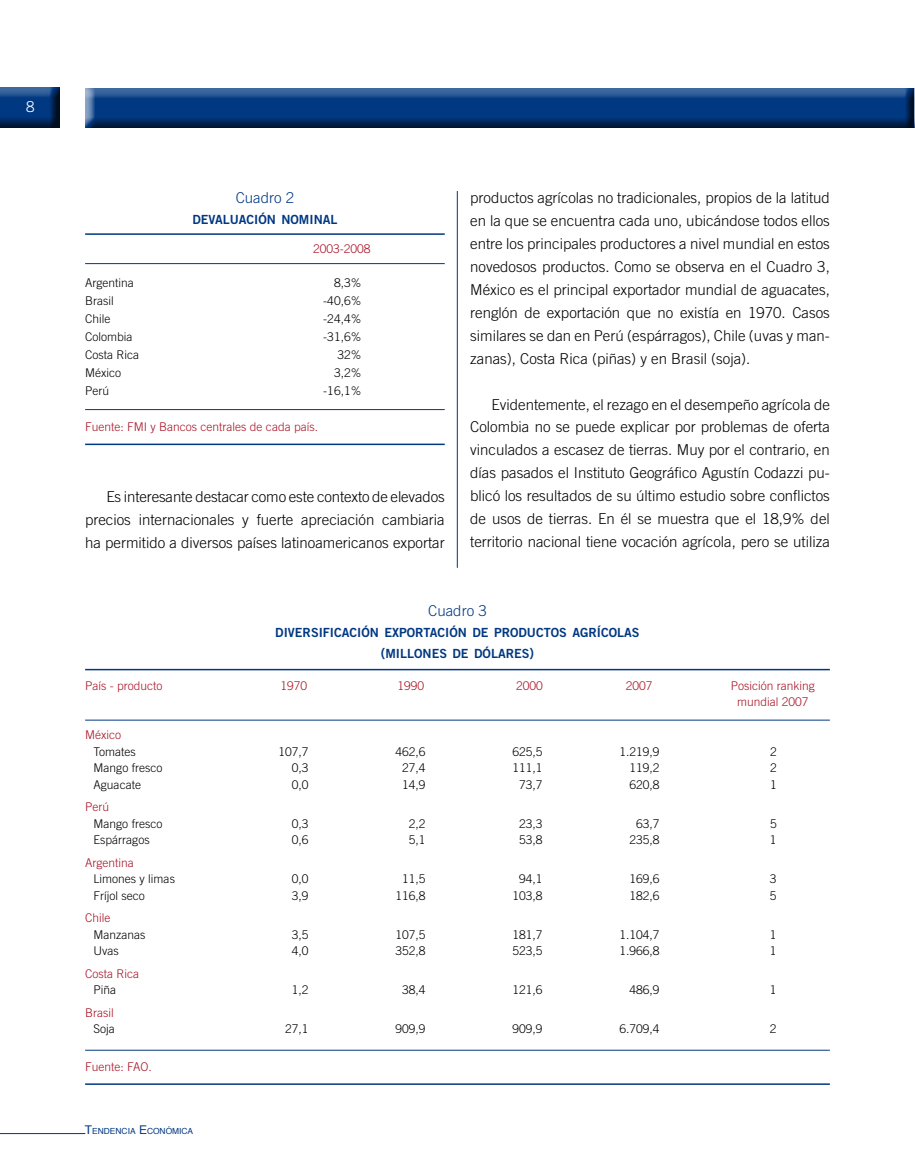
<style>
.page{position:relative;width:915px;height:1170px;background:#fff}
.page>*{position:absolute;margin:0;border:0;box-sizing:border-box;transform-origin:0 0}
.t1{font:300 15px/23px "Trade Gothic";color:#000;text-align:justify}
.t2{font:300 15px "Trade Gothic";color:#003882}
.t3{font:300 15px "Trade Gothic";color:#fff}
.t4{font:12.6px/21px "Trade Gothic Bold Two";color:#003882;text-align:center}
.t5{font:300 12px "Trade Gothic";color:#000}
.t6{font:300 12px/16.5px "Trade Gothic";color:#a91225;text-align:center}
.t7{font:8.4px "Helvetica";color:#003882}
.s1{font-size:13.8px}
.s2{font-size:12px}
</style>
<div class="page">
<hr style="left:0;top:1133px;width:85px;height:1px;background:#003882">
<div style="left:0;top:87px;width:62px;height:43px;background:#000;opacity:.75"></div>
<div style="left:85px;top:87px;width:829px;height:43px;background:#000;opacity:.75"></div>
<hr style="left:914px;top:87px;width:1px;height:43px;background:#000;opacity:.75">
<hr style="left:457px;top:191px;width:1px;height:376px;background:#003882">
<hr style="left:85px;top:233px;width:359px;height:2px;background:#003882">
<hr style="left:85px;top:263px;width:359px;height:1px;background:#003882">
<hr style="left:85px;top:409px;width:359px;height:1px;background:#003882">
<hr style="left:85px;top:443px;width:359px;height:2px;background:#003882">
<hr style="left:85px;top:668px;width:744px;height:2px;background:#003882">
<hr style="left:85px;top:719px;width:744px;height:1px;background:#003882">
<hr style="left:85px;top:1049px;width:744px;height:1px;background:#003882">
<hr style="left:85px;top:1083px;width:744px;height:1px;background:#003882">
<p class="t3" style="left:26px;top:98px;width:10px">8</p>
<p class="t2" style="left:236px;top:188px;width:60px">Cuadro 2</p>
<p class="t4" style="left:192px;top:209px;width:147px">DEVALUACIÓN NOMINAL</p>
<p class="t6" style="left:313px;top:240px;width:59px">2003-2008</p>
<p class="t5" style="left:85px;top:276px;width:50px">Argentina</p>
<p class="t5" style="left:334px;top:276px;width:29px">8,3%</p>
<p class="t5" style="left:85px;top:294px;width:30px">Brasil</p>
<p class="t5" style="left:323px;top:294px;width:40px">-40,6%</p>
<p class="t5" style="left:85px;top:312px;width:27px">Chile</p>
<p class="t5" style="left:323px;top:312px;width:40px">-24,4%</p>
<p class="t5" style="left:85px;top:330px;width:49px">Colombia</p>
<p class="t5" style="left:323px;top:330px;width:40px">-31,6%</p>
<p class="t5" style="left:85px;top:348px;width:56px">Costa R ica</p>
<p class="t5" style="left:337px;top:348px;width:26px">32%</p>
<p class="t5" style="left:85px;top:366px;width:37px">México</p>
<p class="t5" style="left:334px;top:366px;width:29px">3,2%</p>
<p class="t5" style="left:85px;top:384px;width:25px">Perú</p>
<p class="t5" style="left:323px;top:384px;width:40px">-16,1%</p>
<p class="t6" style="left:85px;top:418px;width:234px">Fuente: FMI y Bancos centrales de cada país.</p>
<p class="t1" style="left:85px;top:485px;width:361px;text-indent:21px">Es interesante destacar como este contexto de elevados precios internacionales y fuerte apreciación cambiaria ha permitido a diversos países latinoamericanos exportar</p>
<p class="t1" style="left:470px;top:186px;width:361px">productos agrícolas no tradicionales, propios de la latitud en la que se encuentra cada uno, ubicándose todos ellos entre los principales productores a nivel mundial en estos novedosos productos. Como se observa en el Cuadro 3, México es el principal exportador mundial de aguacates, renglón de exportación que no existía en 1970. Casos similares se dan en Perú (espárragos), Chile (uvas y man&shy;zanas), Costa R ica (piñas) y en Brasil (soja).</p>
<p class="t1" style="left:470px;top:392px;width:361px;text-indent:21px">Evidentemente, el rezago en el desempeño agrícola de Colombia no se puede explicar por problemas de oferta vinculados a escasez de tierras. Muy por el contrario, en días pasados el Instituto Geográfico Agustín Codazzi pu&shy;blicó los resultados de su último estudio sobre conflictos de usos de tierras. En él se muestra que el 18,9% del territorio nacional tiene vocación agrícola, pero se utiliza</p>
<p class="t2" style="left:428px;top:601px;width:60px">Cuadro 3</p>
<p class="t4" style="left:275px;top:621px;width:366px">DIVERSIFICACIÓN EXPORTACIÓN DE PRODUCTOS AGRÍCOLAS <span class="s1">(</span>MILLONES DE DÓLARES<span class="s1">)</span></p>
<p class="t6" style="left:85px;top:676px;width:79px">País - producto</p>
<p class="t6" style="left:280px;top:676px;width:28px">1970</p>
<p class="t6" style="left:397px;top:676px;width:28px">1990</p>
<p class="t6" style="left:516px;top:676px;width:28px">2000</p>
<p class="t6" style="left:625px;top:676px;width:28px">2007</p>
<p class="t6" style="left:730px;top:676px;width:85px">Posición ranking mundial 2007</p>
<p class="t6" style="left:85px;top:726px;width:37px">México</p>
<p class="t5" style="left:94px;top:744px;width:44px">Tomates</p>
<p class="t5" style="left:278px;top:744px;width:32px">107,7</p>
<p class="t5" style="left:395px;top:744px;width:32px">462,6</p>
<p class="t5" style="left:512px;top:744px;width:32px">625,5</p>
<p class="t5" style="left:619px;top:744px;width:42px">1.219,9</p>
<p class="t5" style="left:769px;top:744px;width:8px">2</p>
<p class="t5" style="left:94px;top:760px;width:70px">Mango fresco</p>
<p class="t5" style="left:292px;top:760px;width:18px">0,3</p>
<p class="t5" style="left:402px;top:760px;width:25px">27,4</p>
<p class="t5" style="left:512px;top:760px;width:32px">111,1</p>
<p class="t5" style="left:629px;top:760px;width:32px">119,2</p>
<p class="t5" style="left:769px;top:760px;width:8px">2</p>
<p class="t5" style="left:85px;top:777px;width:57px">Aguacate</p>
<p class="t5" style="left:292px;top:777px;width:18px">0,0</p>
<p class="t5" style="left:402px;top:777px;width:25px">14,9</p>
<p class="t5" style="left:519px;top:777px;width:25px">73,7</p>
<p class="t5" style="left:629px;top:777px;width:32px">620,8</p>
<p class="t5" style="left:769px;top:777px;width:8px">1</p>
<p class="t6" style="left:85px;top:798px;width:25px">Perú</p>
<p class="t5" style="left:94px;top:816px;width:70px">Mango fresco</p>
<p class="t5" style="left:292px;top:816px;width:18px">0,3</p>
<p class="t5" style="left:409px;top:816px;width:18px">2,2</p>
<p class="t5" style="left:519px;top:816px;width:25px">23,3</p>
<p class="t5" style="left:636px;top:816px;width:25px">63,7</p>
<p class="t5" style="left:769px;top:816px;width:8px">5</p>
<p class="t5" style="left:85px;top:832px;width:66px">Espárragos</p>
<p class="t5" style="left:292px;top:832px;width:18px">0,6</p>
<p class="t5" style="left:409px;top:832px;width:18px">5,1</p>
<p class="t5" style="left:519px;top:832px;width:25px">53,8</p>
<p class="t5" style="left:629px;top:832px;width:32px">235,8</p>
<p class="t5" style="left:769px;top:832px;width:8px">1</p>
<p class="t6" style="left:85px;top:853px;width:50px">Argentina</p>
<p class="t5" style="left:85px;top:871px;width:91px">Limones y limas</p>
<p class="t5" style="left:292px;top:871px;width:18px">0,0</p>
<p class="t5" style="left:402px;top:871px;width:25px">11,5</p>
<p class="t5" style="left:519px;top:871px;width:25px">94,1</p>
<p class="t5" style="left:629px;top:871px;width:32px">169,6</p>
<p class="t5" style="left:769px;top:871px;width:8px">3</p>
<p class="t5" style="left:94px;top:888px;width:53px">Fríjol seco</p>
<p class="t5" style="left:292px;top:888px;width:18px">3,9</p>
<p class="t5" style="left:395px;top:888px;width:32px">116,8</p>
<p class="t5" style="left:512px;top:888px;width:32px">103,8</p>
<p class="t5" style="left:629px;top:888px;width:32px">182,6</p>
<p class="t5" style="left:769px;top:888px;width:8px">5</p>
<p class="t6" style="left:85px;top:909px;width:27px">Chile</p>
<p class="t5" style="left:94px;top:927px;width:53px">Manzanas</p>
<p class="t5" style="left:292px;top:927px;width:18px">3,5</p>
<p class="t5" style="left:395px;top:927px;width:32px">107,5</p>
<p class="t5" style="left:512px;top:927px;width:32px">181,7</p>
<p class="t5" style="left:619px;top:927px;width:42px">1.104,7</p>
<p class="t5" style="left:769px;top:927px;width:8px">1</p>
<p class="t5" style="left:94px;top:943px;width:27px">Uvas</p>
<p class="t5" style="left:292px;top:943px;width:18px">4,0</p>
<p class="t5" style="left:395px;top:943px;width:32px">352,8</p>
<p class="t5" style="left:512px;top:943px;width:32px">523,5</p>
<p class="t5" style="left:619px;top:943px;width:42px">1.966,8</p>
<p class="t5" style="left:769px;top:943px;width:8px">1</p>
<p class="t6" style="left:85px;top:964px;width:56px">Costa R ica</p>
<p class="t5" style="left:94px;top:982px;width:24px">Piña</p>
<p class="t5" style="left:292px;top:982px;width:18px">1,2</p>
<p class="t5" style="left:402px;top:982px;width:25px">38,4</p>
<p class="t5" style="left:512px;top:982px;width:32px">121,6</p>
<p class="t5" style="left:629px;top:982px;width:32px">486,9</p>
<p class="t5" style="left:769px;top:982px;width:8px">1</p>
<p class="t6" style="left:85px;top:1003px;width:30px">Brasil</p>
<p class="t5" style="left:85px;top:1021px;width:31px">Soja</p>
<p class="t5" style="left:285px;top:1021px;width:25px">27,1</p>
<p class="t5" style="left:395px;top:1021px;width:32px">909,9</p>
<p class="t5" style="left:512px;top:1021px;width:32px">909,9</p>
<p class="t5" style="left:619px;top:1021px;width:42px">6.709,4</p>
<p class="t5" style="left:769px;top:1021px;width:8px">2</p>
<p class="t6" style="left:85px;top:1057px;width:68px">Fuente: FAO.</p>
<p class="t7" style="left:85px;top:1124px;width:110px"><span class="s2">T</span>ENDENCIA <span class="s2">E</span>CONÓMICA</p>
</div>
